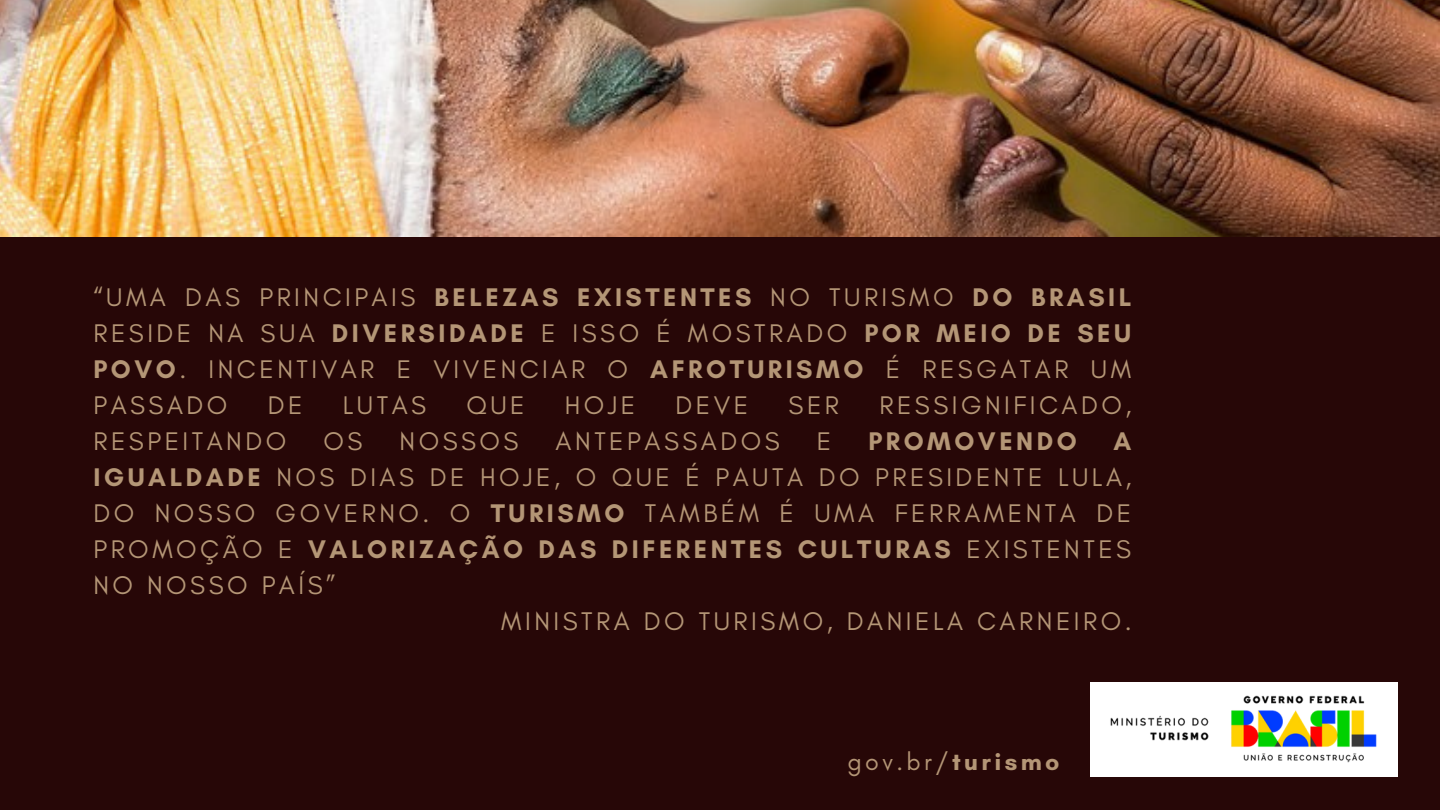
<style>
.page{position:relative;width:1440px;height:810px;background:#270707}
.page>*{position:absolute;margin:0;border:0;box-sizing:border-box;transform-origin:0 0}
.t1{font:26px/36px "Glacial Indifference";letter-spacing:.135em;color:#b49676;text-align:justify}
.t2{font:700 26px "Glacial Indifference";letter-spacing:.135em;color:#b49676}
.t3{font:25px "Glacial Indifference";color:#b49676}
.s1{font-weight:700}
</style>
<div class="page">
<div style="left:1090px;top:682px;width:307px;height:94px;background:#fff"></div>
<img style="left:1110px;top:695px;width:267px;height:68px">
<img style="left:0;top:0;width:1440px;height:237px">
<p class="t1" style="left:93px;top:279px;width:1040px">“UMA DAS PRINCIPAIS <span class="s1">BELEZAS EXISTENTES</span> NO TURISMO <span class="s1">DO BRASIL </span>RESIDE NA SUA <span class="s1">DIVERSIDADE</span> E ISSO É MOSTRADO <span class="s1">POR MEIO DE SEU POVO</span>. INCENTIVAR E VIVENCIAR O <span class="s1">AFROTURISMO</span> É RESGATAR UM PASSADO</p>
<p class="t1" style="left:268px;top:387px;width:36px">DE</p>
<p class="t1" style="left:343px;top:387px;width:85px">LUTAS</p>
<p class="t1" style="left:466px;top:387px;width:60px">QUE</p>
<p class="t1" style="left:565px;top:387px;width:72px">HOJE</p>
<p class="t1" style="left:676px;top:387px;width:74px">DEVE</p>
<p class="t1" style="left:789px;top:387px;width:52px">SER</p>
<p class="t1" style="left:879px;top:387px;width:254px">RESSIGNIFICADO,</p>
<p class="t1" style="left:93px;top:423px;width:194px">RESPEITANDO</p>
<p class="t1" style="left:323px;top:423px;width:40px">OS</p>
<p class="t1" style="left:400px;top:423px;width:120px">NOSSOS</p>
<p class="t1" style="left:556px;top:423px;width:226px">ANTEPASSADOS</p>
<p class="t1" style="left:817px;top:423px;width:16px">E</p>
<p class="t2" style="left:868px;top:426px;width:210px">PROMOVENDO</p>
<p class="t1" style="left:93px;top:423px;width:1040px;text-indent:1020px"><span class="s1">A IGUALDADE</span> NOS DIAS DE HOJE, O QUE É PAUTA DO PRESIDENTE LULA, DO NOSSO GOVERNO. O <span class="s1">TURISMO</span> TAMBÉM É UMA FERRAMENTA DE PROMOÇÃO E <span class="s1">VALORIZAÇÃO DAS DIFERENTES CULTURAS</span> EXISTENTES NO NOSSO PAÍS”</p>
<p class="t1" style="left:501px;top:603px;width:632px">MINISTRA DO TURISMO, DANIELA CARNEIRO.</p>
<p class="t3" style="left:847px;top:746px;width:214px">gov.br/<span class="s1">turismo</span></p>
</div>
